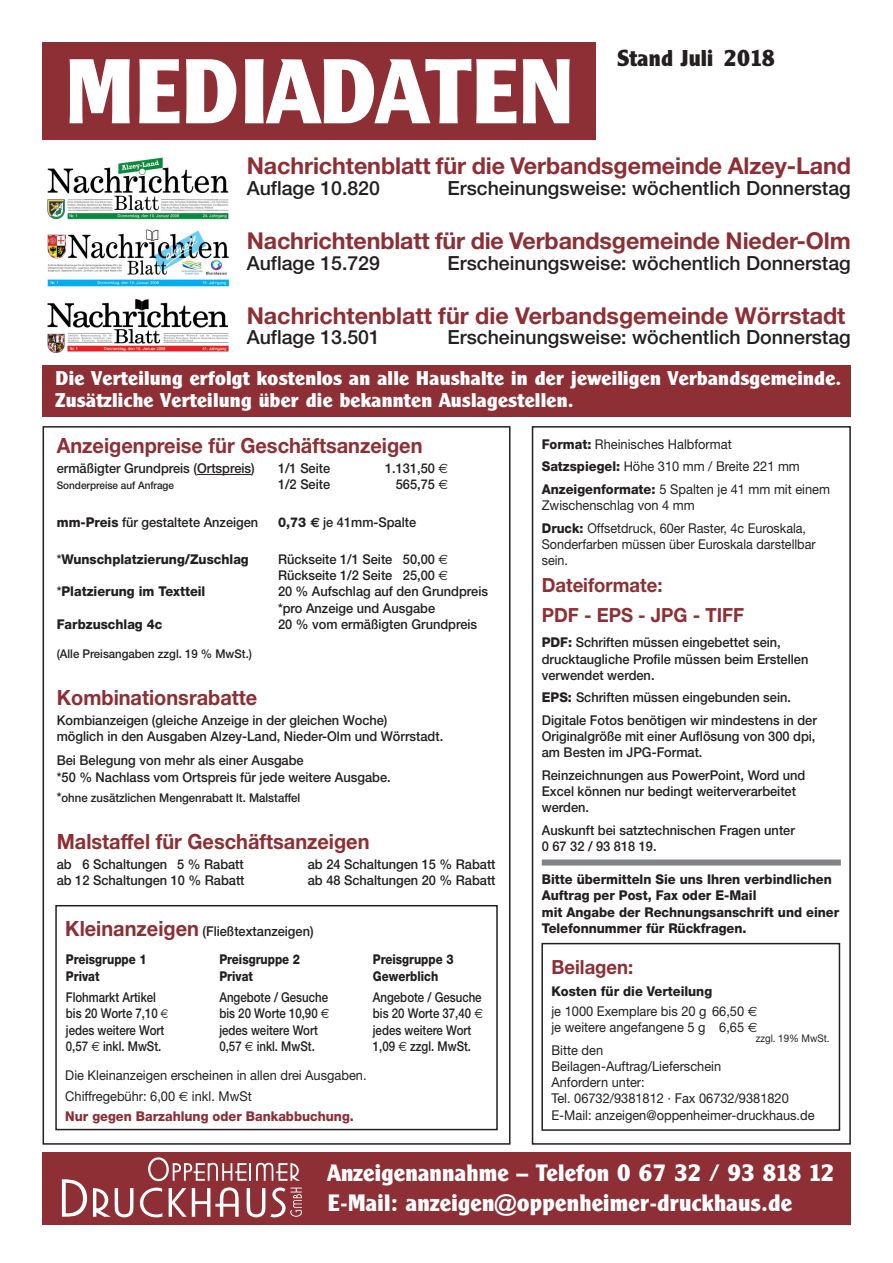
<style>
.page{position:relative;width:893px;height:1263px;background:#fff}
.page>*{position:absolute;margin:0;border:0;box-sizing:border-box;transform-origin:0 0}
.t1{font:700 90px "Clearface Gothic";color:#fff}
.t2{font:700 23.25px "Helvetica Neue";letter-spacing:-.005em;color:#8d2f34}
.t3{font:700 23.25px/30px "Clearface Gothic";color:#fff}
.t4{font:700 22.5px "Clearface Gothic";color:#231f20}
.t5{font:700 21px "Helvetica Neue";color:#8d2f34;scale:.95 1}
.t6{font:500 19.5px "Helvetica Neue";color:#231f20}
.t7{font:700 19.5px/21.8px "Clearface Gothic";color:#fff;scale:1.05 1}
.t8{font:700 19.5px/29.8px "Helvetica Neue";color:#8d2f34;scale:.95 1}
.t9{font:500 13.5px/16.2px "Helvetica Neue";color:#231f20;scale:.95 1}
.t10{font:13.5px/22.6px "Helvetica Neue";color:#231f20;scale:.95 1}
.t11{font:800 13.5px/16.2px "Helvetica Neue";color:#231f20;scale:.95 1}
.t12{font:500 13.5px/16.5px "Helvetica Neue";color:#231f20;scale:.85 1}
.t13{font:800 13.5px/16.5px "Helvetica Neue";color:#231f20;scale:.85 1}
.t14{font:13.5px/16.2px "Helvetica Neue";color:#231f20;scale:.93 1}
.t15{font:500 12px "Helvetica Neue";color:#231f20;scale:.95 1}
.t16{font:500 10.5px "Helvetica Neue";color:#231f20;scale:.95 1}
.t17{font:10.5px "Helvetica Neue";color:#231f20;scale:.93 1}
.s1{color:#231f1f}
.s2{font-family:"Euro Sans";font-weight:400}
.s3{color:#fff}
.s4{font-weight:800}
.s5{font-family:"Euro Sans";font-weight:700}
.s6{font-weight:500}
.s7{font-size:13.5px}
.s8{font-weight:700;font-size:21px;color:#8d2f34}
.s9{font-family:"Euro Sans"}
.s10{font-weight:800;color:#8d2f34}
</style>
<div class="page">
<div style="left:43px;top:43px;width:552px;height:97px;background:#8d2f34"></div>
<div style="left:43px;top:366px;width:807px;height:51px;background:#8d2f34"></div>
<div style="left:43px;top:1152px;width:807px;height:73px;background:#8d2f34"></div>
<svg style="left:148px;top:1157px;width:152px;height:24px"></svg>
<svg style="left:62px;top:1179px;width:25px;height:38px"></svg>
<svg style="left:93px;top:1188px;width:40px;height:29px"></svg>
<svg style="left:140px;top:1188px;width:22px;height:29px"></svg>
<svg style="left:169px;top:1187px;width:70px;height:30px"></svg>
<svg style="left:246px;top:1187px;width:56px;height:30px"></svg>
<img style="left:48px;top:157px;width:181px;height:196px">
<div style="left:43px;top:426px;width:467px;height:719px;border:2px solid #231f20"></div>
<hr style="left:197px;top:474px;width:54px;height:1px;background:#231f20">
<div style="left:55px;top:905px;width:442px;height:225px;border:2px solid #231f20"></div>
<div style="left:531px;top:426px;width:319px;height:719px;border:2px solid #231f20"></div>
<div style="left:542px;top:860px;width:298px;height:6px;background:#808285"></div>
<div style="left:541px;top:943px;width:299px;height:188px;border:2px solid #231f20"></div>
<h1 class="t1" style="left:64px;top:59px;width:511px">MEDIADATEN</h1>
<h3 class="t4" style="left:617px;top:50px;width:159px">Stand <span class="s1">Juli</span> 2018</h3>
<h2 class="t2" style="left:247px;top:157px;width:605px">Nachrichtenblatt für die Verbandsgemeinde Alzey-Land</h2>
<h3 class="t6" style="left:247px;top:181px;width:135px">Auflage 10.820</h3>
<h3 class="t6" style="left:447px;top:181px;width:405px">Erscheinungsweise: wöchentlich Donnerstag</h3>
<h2 class="t2" style="left:247px;top:232px;width:605px">Nachrichtenblatt für die Verbandsgemeinde Nieder-Olm</h2>
<h3 class="t6" style="left:247px;top:256px;width:135px">Auflage 15.729</h3>
<h3 class="t6" style="left:447px;top:256px;width:405px">Erscheinungsweise: wöchentlich Donnerstag</h3>
<h2 class="t2" style="left:247px;top:307px;width:600px">Nachrichtenblatt für die Verbandsgemeinde Wörrstadt</h2>
<h3 class="t6" style="left:247px;top:331px;width:135px">Auflage 13.501</h3>
<h3 class="t6" style="left:447px;top:331px;width:405px">Erscheinungsweise: wöchentlich Donnerstag</h3>
<h3 class="t7" style="left:55px;top:370px;width:750px">Die Verteilung erfolgt kostenlos an alle Haushalte in der jeweiligen Verbandsgemeinde.<br>Zusätzliche Verteilung über die bekannten Auslagestellen.</h3>
<h3 class="t5" style="left:57px;top:438px;width:386px">Anzeigenpreise für Geschäftsanzeigen</h3>
<p class="t9" style="left:57px;top:461px;width:210px">ermäßigter Grundpreis (Ortspreis)</p>
<p class="t9" style="left:278px;top:461px;width:56px">1/1 Seite</p>
<p class="t9" style="left:385px;top:461px;width:68px">1.131,50 <span class="s2">€</span></p>
<p class="t16" style="left:57px;top:482px;width:125px">Sonderpreise auf Anfrage</p>
<p class="t9" style="left:278px;top:478px;width:56px">1/2 Seite</p>
<p class="t9" style="left:389px;top:478px;width:64px"><span class="s3">0</span>565,75 <span class="s2">€</span></p>
<p class="t9" style="left:57px;top:515px;width:214px"><span class="s4">mm-Preis</span> für gestaltete Anzeigen</p>
<p class="t9" style="left:278px;top:515px;width:147px"><span class="s4">0,73</span> <span class="s5">€</span> je 41mm-Spalte</p>
<p class="t11" style="left:57px;top:552px;width:203px"><span class="s6">*</span>Wunschplatzierung/Zuschlag</p>
<p class="t9" style="left:278px;top:552px;width:181px">Rückseite 1/1 Seite 50,00 <span class="s2">€<br></span>Rückseite 1/2 Seite 25,00 <span class="s2">€</span></p>
<p class="t11" style="left:57px;top:585px;width:158px"><span class="s6">*</span>Platzierung im Textteil</p>
<p class="t9" style="left:278px;top:585px;width:222px">20 % Aufschlag auf den Grundpreis *pro Anzeige und Ausgabe</p>
<p class="t11" style="left:57px;top:617px;width:113px">Farbzuschlag 4c</p>
<p class="t9" style="left:278px;top:617px;width:211px">20 % vom ermäßigten Grundpreis</p>
<p class="t15" style="left:57px;top:650px;width:207px">(Alle Preisangaben zzgl. 19 % MwSt.)</p>
<h3 class="t5" style="left:57px;top:690px;width:212px">Kombinationsrabatte</h3>
<p class="t9" style="left:57px;top:713px;width:408px">Kombianzeigen (gleiche Anzeige in der gleichen Woche)<br>möglich in den Ausgaben Alzey-Land, Nieder-Olm und Wörrstadt.</p>
<p class="t9" style="left:57px;top:754px;width:353px">Bei Belegung von mehr als einer Ausgabe<br>*50 % Nachlass vom Ortspreis für jede weitere Ausgabe.</p>
<p class="t15" style="left:57px;top:794px;width:258px"><span class="s7">*</span>ohne zusätzlichen Mengenrabatt lt. Malstaffel</p>
<h3 class="t5" style="left:57px;top:834px;width:331px">Malstaffel für Geschäftsanzeigen</h3>
<p class="t9" style="left:57px;top:857px;width:198px">ab 6 Schaltungen 5 % Rabatt</p>
<p class="t9" style="left:308px;top:857px;width:199px">ab 24 Schaltungen 15 % Rabatt</p>
<p class="t9" style="left:57px;top:874px;width:199px">ab 12 Schaltungen 10 % Rabatt</p>
<p class="t9" style="left:308px;top:874px;width:199px">ab 48 Schaltungen 20 % Rabatt</p>
<p class="t9" style="left:65px;top:925px;width:263px"><span class="s8">Kleinanzeigen</span> (Fließtextanzeigen)</p>
<p class="t13" style="left:66px;top:952px;width:96px">Preisgruppe 1<br>Privat</p>
<p class="t12" style="left:66px;top:990px;width:117px">Flohmarkt Artikel bis 20 Worte 7,10 jedes weitere Wort<br>0,57 <span class="s2">€</span> inkl. MwSt.</p>
<p class="t13" style="left:219px;top:952px;width:96px">Preisgruppe 2<br>Privat</p>
<p class="t12" style="left:219px;top:990px;width:131px">Angebote / Gesuche bis 20 Worte 10,90 <span class="s2">€ </span>jedes weitere Wort<br>0,57 <span class="s2">€</span> inkl. MwSt.</p>
<p class="t13" style="left:373px;top:952px;width:96px">Preisgruppe 3<br>Gewerblich</p>
<p class="t12" style="left:373px;top:990px;width:131px">Angebote / Gesuche bis 20 Worte 37,40 <span class="s2">€ </span>jedes weitere Wort<br>1,09 <span class="s2">€</span> zzgl. MwSt.</p>
<p class="t10" style="left:65px;top:1067px;width:318px;line-height:20.4px">Die Kleinanzeigen erscheinen in allen drei Ausgaben.<br>Chiffregebühr: 6,00 <span class="s9">€</span> inkl. MwSt<br><span class="s10">Nur gegen Barzahlung oder Bankabbuchung.</span></p>
<p class="t10" style="left:542px;top:434px;width:305px"><span class="s4">Format:</span> Rheinisches Halbformat<br><span class="s4">Satzspiegel:</span> Höhe 310 mm / Breite 221 mm<br><span class="s4">Anzeigenformate:</span> 5 Spalten je 41 mm mit einem</p>
<p class="t10" style="left:542px;top:495px;width:280px">Zwischenschlag von 4 mm<br><span class="s4">Druck:</span> Offsetdruck, 60er Raster, 4c Euroskala,</p>
<p class="t14" style="left:542px;top:537px;width:296px">Sonderfarben müssen über Euroskala darstellbar sein.</p>
<h3 class="t8" style="left:542px;top:572px;width:214px">Dateiformate:<br>PDF - EPS - JPG - TIFF</h3>
<p class="t9" style="left:542px;top:636px;width:282px"><span class="s4">PDF:</span> Schriften müssen eingebettet sein, drucktaugliche Profile müssen beim Erstellen verwendet werden.</p>
<p class="t9" style="left:542px;top:687px;width:291px;line-height:22.6px"><span class="s4">EPS:</span> Schriften müssen eingebunden sein.<br>Digitale Fotos benötigen wir mindestens in der</p>
<p class="t9" style="left:542px;top:729px;width:289px">Originalgröße mit einer Auflösung von 300 dpi, am Besten im JPG-Format.</p>
<p class="t9" style="left:542px;top:768px;width:279px">Reinzeichnungen aus PowerPoint, Word und<br>Excel können nur bedingt weiterverarbeitet werden.</p>
<p class="t9" style="left:542px;top:823px;width:268px">Auskunft bei satztechnischen Fragen unter<br>0 67 32 / 93 818 19.</p>
<p class="t11" style="left:542px;top:872px;width:314px">Bitte übermitteln Sie uns Ihren verbindlichen Auftrag per Post, Fax oder E-Mail<br>mit Angabe der Rechnungsanschrift und einer Telefonnummer für Rückfragen.</p>
<h3 class="t8" style="left:551px;top:954px;width:88px">Beilagen:</h3>
<p class="t10" style="left:551px;top:982px;width:218px;line-height:20.4px"><span class="s4">Kosten für die Verteilung<br></span>je 1000 Exemplare bis 20 g 66,50 <span class="s9">€</span></p>
<p class="t10" style="left:551px;top:1017px;width:218px">je weitere angefangene 5 g 6,65 <span class="s9">€<br></span>Bitte den</p>
<p class="t10" style="left:551px;top:1059px;width:278px;line-height:16.2px">Beilagen-Auftrag/Lieferschein<br>Anfordern unter:<br>Tel. 06732/9381812 · Fax 06732/9381820<br>E-Mail: anzeigen@oppenheimer-druckhaus.de</p>
<p class="t17" style="left:755px;top:1035px;width:81px">zzgl. 19% MwSt.</p>
<h2 class="t3" style="left:327px;top:1160px;width:508px">Anzeigenannahme – Telefon 0 67 32 / 93 818 12<br>E-Mail: anzeigen@oppenheimer-druckhaus.de</h2>
</div>
